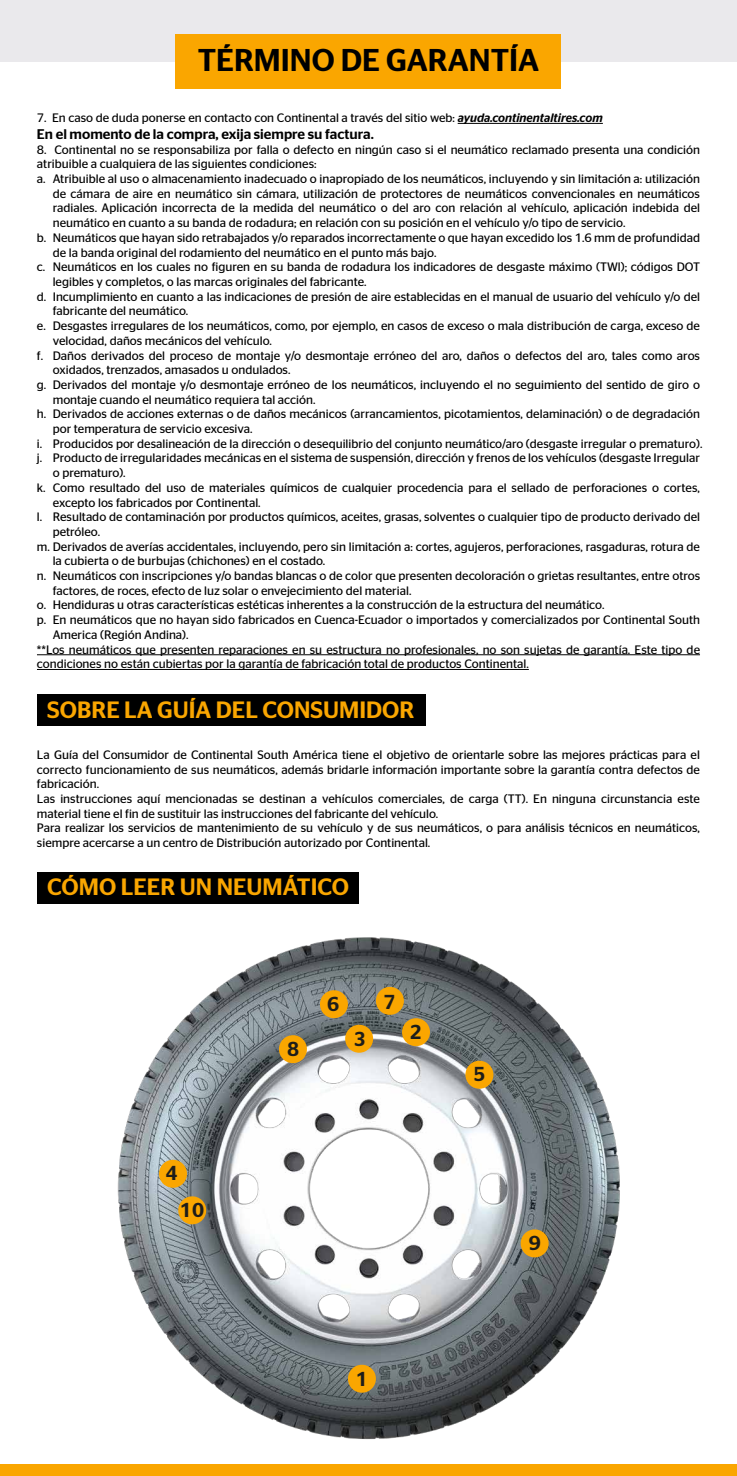
<style>
.page{position:relative;width:737px;height:1476px;background:#fff}
.page>*{position:absolute;margin:0;border:0;box-sizing:border-box;transform-origin:0 0}
.t1{font:500 31.5px "Continental Stag Sans";color:#000}
.t2{font:500 23.62px "Continental Stag Sans";color:#faa600}
.t3{font:500 20.21px "Continental Stag Sans";color:#1d1d1b}
.t4{font:500 14px "Continental Stag Sans";color:#000}
.t5{font:12.25px/14.7px "Continental Stag Sans";color:#000}
.s1{font-weight:500;font-style:italic}
</style>
<div class="page">
<div style="left:0;top:0;width:736px;height:61px;background:#eae9ec"></div>
<div style="left:0;top:1464px;width:736px;height:12px;background:#faa600"></div>
<img style="left:117px;top:937px;width:503px;height:503px">
<div style="left:176px;top:34px;width:385px;height:54px;background:#faa600"></div>
<hr style="left:457px;top:123px;width:146px;height:1px;background:#000">
<hr style="left:37px;top:654px;width:663px;height:1px;background:#000">
<hr style="left:37px;top:669px;width:492px;height:1px;background:#000">
<div style="left:37px;top:694px;width:389px;height:32px;background:#000"></div>
<div style="left:37px;top:872px;width:322px;height:32px;background:#000"></div>
<svg style="left:346px;top:1363px;width:32px;height:31px"></svg>
<div style="left:402px;top:1018px;width:28px;height:28px;background:#faa600;border-radius:50%"></div>
<div style="left:159px;top:1160px;width:28px;height:28px;background:#faa600;border-radius:50%"></div>
<div style="left:465px;top:1061px;width:28px;height:28px;background:#faa600;border-radius:50%"></div>
<svg style="left:318px;top:985px;width:88px;height:70px;background:#a18c5c"></svg>
<svg style="left:277px;top:1033px;width:32px;height:32px"></svg>
<svg style="left:519px;top:1228px;width:30px;height:30px"></svg>
<svg style="left:177px;top:1195px;width:30px;height:30px"></svg>
<h1 class="t1" style="left:198px;top:42px;width:343px">TÉRMINO DE GARANTÍA</h1>
<p class="t5" style="left:37px;top:110px;width:567px">7. En caso de duda ponerse en contacto con Continental a través del sitio web: <span class="s1">ayuda.continentaltires.com</span></p>
<p class="t4" style="left:37px;top:126px;width:338px">En el momento de la compra, exija siempre su factura.</p>
<p class="t5" style="left:37px;top:142px;width:664px">8. Continental no se responsabiliza por falla o defecto en ningún caso si el neumático reclamado presenta una condición</p>
<p class="t5" style="left:37px;top:157px;width:281px">atribuible a cualquiera de las siguientes condiciones:</p>
<p class="t5" style="left:37px;top:171px;width:664px">a. Atribuible al uso o almacenamiento inadecuado o inapropiado de los neumáticos, incluyendo y sin limitación a: utilización</p>
<p class="t5" style="left:53px;top:186px;width:648px">de cámara de aire en neumático sin cámara, utilización de protectores de neumáticos convencionales en neumáticos</p>
<p class="t5" style="left:53px;top:201px;width:649px">radiales. Aplicación incorrecta de la medida del neumático o del aro con relación al vehículo, aplicación indebida del</p>
<p class="t5" style="left:53px;top:215px;width:574px">neumático en cuanto a su banda de rodadura; en relación con su posición en el vehículo y/o tipo de servicio.</p>
<p class="t5" style="left:37px;top:230px;width:664px">b. Neumáticos que hayan sido retrabajados y/o reparados incorrectamente o que hayan excedido los 1.6 mm de profundidad</p>
<p class="t5" style="left:53px;top:245px;width:385px">de la banda original del rodamiento del neumático en el punto más bajo.</p>
<p class="t5" style="left:37px;top:260px;width:664px">c. Neumáticos en los cuales no figuren en su banda de rodadura los indicadores de desgaste máximo (TWl); códigos DOT</p>
<p class="t5" style="left:53px;top:274px;width:315px">legibles y completos, o las marcas originales del fabricante.</p>
<p class="t5" style="left:37px;top:289px;width:664px">d. Incumplimiento en cuanto a las indicaciones de presión de aire establecidas en el manual de usuario del vehículo y/o del</p>
<p class="t5" style="left:53px;top:304px;width:137px">fabricante del neumático.</p>
<p class="t5" style="left:37px;top:318px;width:664px">e. Desgastes irregulares de los neumáticos, como, por ejemplo, en casos de exceso o mala distribución de carga, exceso de</p>
<p class="t5" style="left:53px;top:333px;width:221px">velocidad, daños mecánicos del vehículo.</p>
<p class="t5" style="left:37px;top:348px;width:664px">f. Daños derivados del proceso de montaje y/o desmontaje erróneo del aro, daños o defectos del aro, tales como aros</p>
<p class="t5" style="left:53px;top:362px;width:239px">oxidados, trenzados, amasados u ondulados.</p>
<p class="t5" style="left:37px;top:377px;width:664px">g. Derivados del montaje y/o desmontaje erróneo de los neumáticos, incluyendo el no seguimiento del sentido de giro o</p>
<p class="t5" style="left:53px;top:392px;width:264px">montaje cuando el neumático requiera tal acción.</p>
<p class="t5" style="left:37px;top:407px;width:664px">h. Derivados de acciones externas o de daños mecánicos (arrancamientos, picotamientos, delaminación) o de degradación</p>
<p class="t5" style="left:53px;top:421px;width:201px">por temperatura de servicio excesiva.</p>
<p class="t5" style="left:37px;top:436px;width:667px">i. Producidos por desalineación de la dirección o desequilibrio del conjunto neumático/aro (desgaste irregular o prematuro).</p>
<p class="t5" style="left:37px;top:451px;width:664px">j. Producto de irregularidades mecánicas en el sistema de suspensión, dirección y frenos de los vehículos (desgaste Irregular</p>
<p class="t5" style="left:53px;top:465px;width:74px">o prematuro).</p>
<p class="t5" style="left:37px;top:480px;width:664px">k. Como resultado del uso de materiales químicos de cualquier procedencia para el sellado de perforaciones o cortes,</p>
<p class="t5" style="left:53px;top:495px;width:209px">excepto los fabricados por Continental.</p>
<p class="t5" style="left:37px;top:509px;width:664px">l. Resultado de contaminación por productos químicos, aceites, grasas, solventes o cualquier tipo de producto derivado del</p>
<p class="t5" style="left:53px;top:524px;width:49px">petróleo.</p>
<p class="t5" style="left:37px;top:539px;width:664px">m. Derivados de averías accidentales, incluyendo, pero sin limitación a: cortes, agujeros, perforaciones, rasgaduras, rotura de</p>
<p class="t5" style="left:53px;top:554px;width:274px">la cubierta o de burbujas (chichones) en el costado.</p>
<p class="t5" style="left:37px;top:568px;width:664px">n. Neumáticos con inscripciones y/o bandas blancas o de color que presenten decoloración o grietas resultantes, entre otros</p>
<p class="t5" style="left:53px;top:583px;width:360px">factores, de roces, efecto de luz solar o envejecimiento del material.</p>
<p class="t5" style="left:37px;top:598px;width:569px">o. Hendiduras u otras características estéticas inherentes a la construcción de la estructura del neumático.</p>
<p class="t5" style="left:37px;top:612px;width:664px">p. En neumáticos que no hayan sido fabricados en Cuenca-Ecuador o importados y comercializados por Continental South</p>
<p class="t5" style="left:53px;top:627px;width:137px">America (Región Andina).</p>
<p class="t5" style="left:37px;top:642px;width:664px">**Los neumáticos que presenten reparaciones en su estructura no profesionales, no son sujetas de garantía. Este tipo de</p>
<p class="t5" style="left:37px;top:656px;width:493px">condiciones no están cubiertas por la garantía de fabricación total de productos Continental.</p>
<h2 class="t2" style="left:47px;top:696px;width:369px">SOBRE LA GUÍA DEL CONSUMIDOR</h2>
<p class="t5" style="left:37px;top:747px;width:664px">La Guía del Consumidor de Continental South América tiene el objetivo de orientarle sobre las mejores prácticas para el correcto funcionamiento de sus neumáticos, además bridarle información importante sobre la garantía contra defectos de fabricación.<br>Las instrucciones aquí mencionadas se destinan a vehículos comerciales, de carga (TT). En ninguna circunstancia este material tiene el fin de sustituir las instrucciones del fabricante del vehículo.<br>Para realizar los servicios de mantenimiento de su vehículo y de sus neumáticos, o para análisis técnicos en neumáticos, siempre acercarse a un centro de Distribución autorizado por Continental.</p>
<h2 class="t2" style="left:47px;top:873px;width:303px">CÓMO LEER UN NEUMÁTICO</h2>
<h3 class="t3" style="left:165px;top:1161px;width:14px">4</h3>
<h3 class="t3" style="left:180px;top:1198px;width:26px">10</h3>
<h3 class="t3" style="left:287px;top:1037px;width:14px">8</h3>
<h3 class="t3" style="left:327px;top:993px;width:14px">6</h3>
<h3 class="t3" style="left:383px;top:990px;width:14px">7</h3>
<h3 class="t3" style="left:354px;top:1027px;width:14px">3</h3>
<h3 class="t3" style="left:410px;top:1020px;width:14px">2</h3>
<h3 class="t3" style="left:473px;top:1062px;width:14px">5</h3>
<h3 class="t3" style="left:356px;top:1367px;width:14px">1</h3>
<h3 class="t3" style="left:529px;top:1231px;width:14px">9</h3>
</div>
